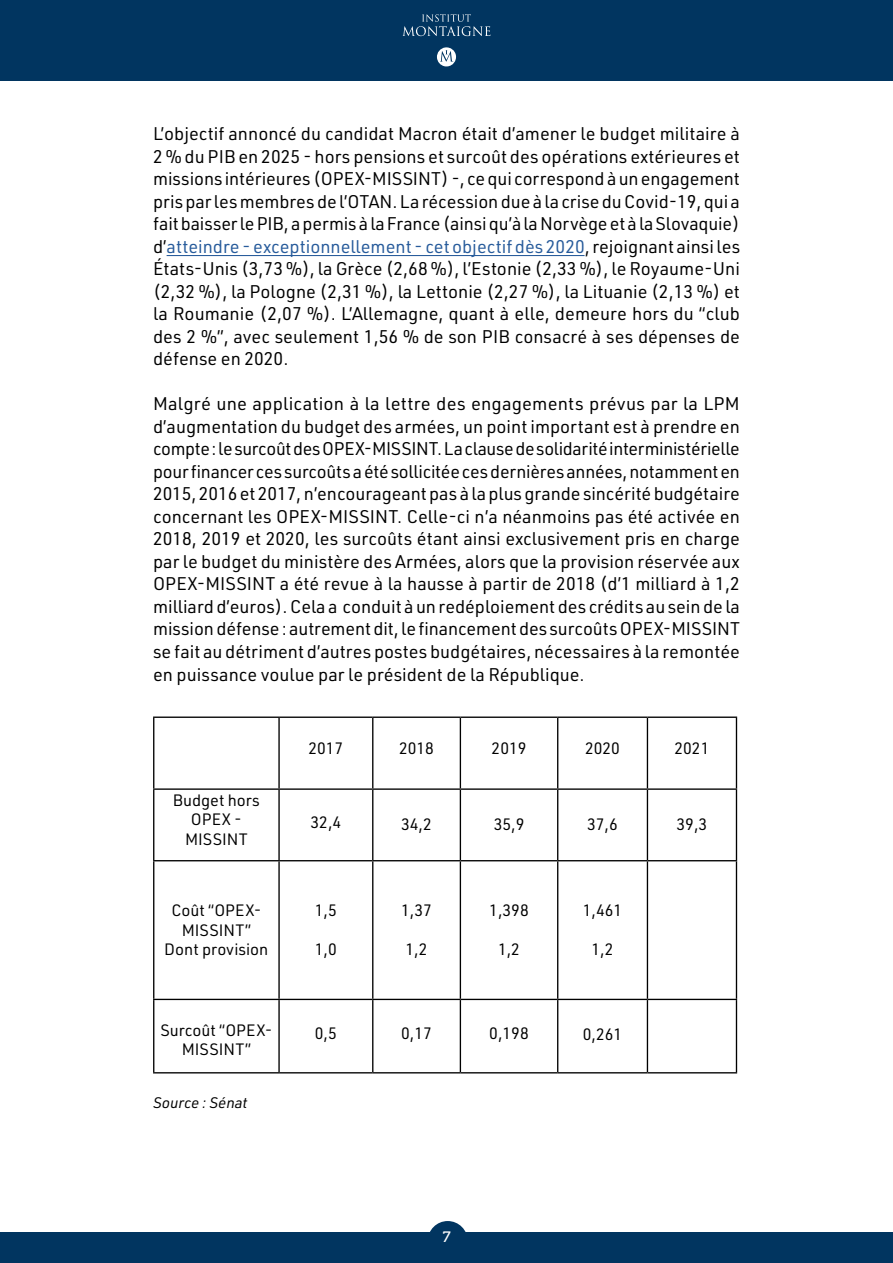
<style>
.page{position:relative;width:893px;height:1263px;background:#fff}
.page>*{position:absolute;margin:0;border:0;box-sizing:border-box;transform-origin:0 0}
.t1{font:18px/22.5px "URWDIN";color:#000;text-align:justify}
.t2{font:16.2px/19.4px "URWDIN";color:#000;text-align:center}
.t3{font:italic 15px "URWDIN";color:#000}
.t4{font:15px "Museo 500";color:#fff}
.s1{color:#275b9b}
</style>
<div class="page">
<div style="left:0;top:0;width:893px;height:81px;background:#013560"></div>
<svg style="left:403px;top:14px;width:87px;height:22px"></svg>
<svg style="left:437px;top:47px;width:19px;height:19px"></svg>
<div style="left:0;top:1232px;width:893px;height:31px;background:#013560"></div>
<div style="left:428px;top:1221px;width:40px;height:40px;background:#013560;border-radius:50%"></div>
<hr style="left:167px;top:255px;width:417px;height:1px;background:#275b9b">
<hr style="left:153px;top:716px;width:126px;height:2px;background:#000">
<hr style="left:153px;top:718px;width:1px;height:70px;background:#000">
<hr style="left:279px;top:716px;width:94px;height:2px;background:#000">
<hr style="left:278px;top:718px;width:2px;height:70px;background:#000">
<hr style="left:373px;top:716px;width:87px;height:2px;background:#000">
<hr style="left:372px;top:718px;width:1px;height:70px;background:#000">
<hr style="left:460px;top:716px;width:98px;height:2px;background:#000">
<hr style="left:460px;top:718px;width:1px;height:70px;background:#000">
<hr style="left:558px;top:716px;width:89px;height:2px;background:#000">
<hr style="left:557px;top:718px;width:1px;height:70px;background:#000">
<hr style="left:647px;top:716px;width:90px;height:2px;background:#000">
<hr style="left:647px;top:718px;width:1px;height:70px;background:#000">
<hr style="left:736px;top:718px;width:1px;height:70px;background:#000">
<hr style="left:153px;top:788px;width:126px;height:2px;background:#000">
<hr style="left:153px;top:790px;width:1px;height:70px;background:#000">
<hr style="left:279px;top:788px;width:94px;height:2px;background:#000">
<hr style="left:278px;top:790px;width:2px;height:70px;background:#000">
<hr style="left:373px;top:788px;width:87px;height:2px;background:#000">
<hr style="left:372px;top:790px;width:1px;height:70px;background:#000">
<hr style="left:460px;top:788px;width:98px;height:2px;background:#000">
<hr style="left:460px;top:790px;width:1px;height:70px;background:#000">
<hr style="left:558px;top:788px;width:89px;height:2px;background:#000">
<hr style="left:557px;top:790px;width:1px;height:70px;background:#000">
<hr style="left:647px;top:788px;width:90px;height:2px;background:#000">
<hr style="left:647px;top:790px;width:1px;height:70px;background:#000">
<hr style="left:736px;top:790px;width:1px;height:70px;background:#000">
<hr style="left:153px;top:860px;width:126px;height:1px;background:#000">
<hr style="left:153px;top:861px;width:1px;height:138px;background:#000">
<hr style="left:279px;top:860px;width:94px;height:1px;background:#000">
<hr style="left:278px;top:861px;width:2px;height:138px;background:#000">
<hr style="left:373px;top:860px;width:87px;height:1px;background:#000">
<hr style="left:372px;top:861px;width:1px;height:138px;background:#000">
<hr style="left:460px;top:860px;width:98px;height:1px;background:#000">
<hr style="left:460px;top:861px;width:1px;height:138px;background:#000">
<hr style="left:558px;top:860px;width:89px;height:1px;background:#000">
<hr style="left:557px;top:861px;width:1px;height:138px;background:#000">
<hr style="left:647px;top:860px;width:90px;height:1px;background:#000">
<hr style="left:647px;top:861px;width:1px;height:138px;background:#000">
<hr style="left:736px;top:861px;width:1px;height:138px;background:#000">
<hr style="left:153px;top:999px;width:126px;height:1px;background:#000">
<hr style="left:153px;top:1000px;width:1px;height:72px;background:#000">
<hr style="left:279px;top:999px;width:94px;height:1px;background:#000">
<hr style="left:278px;top:1000px;width:2px;height:72px;background:#000">
<hr style="left:373px;top:999px;width:87px;height:1px;background:#000">
<hr style="left:372px;top:1000px;width:1px;height:72px;background:#000">
<hr style="left:460px;top:999px;width:98px;height:1px;background:#000">
<hr style="left:460px;top:1000px;width:1px;height:72px;background:#000">
<hr style="left:558px;top:999px;width:89px;height:1px;background:#000">
<hr style="left:557px;top:1000px;width:1px;height:72px;background:#000">
<hr style="left:647px;top:999px;width:90px;height:1px;background:#000">
<hr style="left:647px;top:1000px;width:1px;height:72px;background:#000">
<hr style="left:736px;top:1000px;width:1px;height:72px;background:#000">
<hr style="left:153px;top:1072px;width:126px;height:1px;background:#000">
<hr style="left:279px;top:1072px;width:94px;height:1px;background:#000">
<hr style="left:373px;top:1072px;width:87px;height:1px;background:#000">
<hr style="left:460px;top:1072px;width:98px;height:1px;background:#000">
<hr style="left:558px;top:1072px;width:89px;height:1px;background:#000">
<hr style="left:647px;top:1072px;width:90px;height:1px;background:#000">
<p class="t1" style="left:153px;top:122px;width:589px">L’objectif annoncé du candidat Macron était d’amener le budget militaire à 2 % du PIB en 2025 - hors pensions et surcoût des opérations extérieures et missions intérieures (OPEX-MISSINT) -, ce qui correspond à un engagement pris par les membres de l’OTAN. La récession due à la crise du Covid-19, qui a fait baisser le PIB, a permis à la France (ainsi qu’à la Norvège et à la Slovaquie) d’<span class="s1">atteindre - exceptionnellement - cet objectif dès 2020</span>, rejoignant ainsi les États-Unis (3,73 %), la Grèce (2,68 %), l’Estonie (2,33 %), le Royaume-Uni (2,32 %), la Pologne (2,31 %), la Lettonie (2,27 %), la Lituanie (2,13 %) et la Roumanie (2,07 %). L’Allemagne, quant à elle, demeure hors du “club des 2 %”, avec seulement 1,56 % de son PIB consacré à ses dépenses de défense en 2020.</p>
<p class="t1" style="left:153px;top:392px;width:589px">Malgré une application à la lettre des engagements prévus par la LPM d’augmentation du budget des armées, un point important est à prendre en compte : le surcoût des OPEX-MISSINT. La clause de solidarité interministérielle pour financer ces surcoûts a été sollicitée ces dernières années, notamment en 2015, 2016 et 2017, n’encourageant pas à la plus grande sincérité budgétaire concernant les OPEX-MISSINT. Celle-ci n’a néanmoins pas été activée en 2018, 2019 et 2020, les surcoûts étant ainsi exclusivement pris en charge par le budget du ministère des Armées, alors que la provision réservée aux OPEX-MISSINT a été revue à la hausse à partir de 2018 (d’1 milliard à 1,2 milliard d’euros). Cela a conduit à un redéploiement des crédits au sein de la mission défense : autrement dit, le financement des surcoûts OPEX-MISSINT se fait au détriment d’autres postes budgétaires, nécessaires à la remontée en puissance voulue par le président de la République.</p>
<p class="t2" style="left:173px;top:790px;width:89px">Budget hors<br>OPEX -<br>MISSINT</p>
<p class="t2" style="left:308px;top:738px;width:36px">2017</p>
<p class="t2" style="left:399px;top:738px;width:36px">2018</p>
<p class="t2" style="left:492px;top:738px;width:36px">2019</p>
<p class="t2" style="left:585px;top:738px;width:36px">2020</p>
<p class="t2" style="left:674px;top:738px;width:36px">2021</p>
<p class="t2" style="left:311px;top:812px;width:32px">32,4</p>
<p class="t2" style="left:401px;top:814px;width:32px">34,2</p>
<p class="t2" style="left:494px;top:814px;width:32px">35,9</p>
<p class="t2" style="left:587px;top:814px;width:32px">37,6</p>
<p class="t2" style="left:677px;top:814px;width:32px">39,3</p>
<p class="t2" style="left:164px;top:900px;width:106px">Coût “OPEX-<br>MISSINT”<br>Dont provision</p>
<p class="t2" style="left:315px;top:900px;width:23px">1,5</p>
<p class="t2" style="left:315px;top:939px;width:23px">1,0</p>
<p class="t2" style="left:401px;top:900px;width:32px">1,37</p>
<p class="t2" style="left:406px;top:939px;width:23px">1,2</p>
<p class="t2" style="left:489px;top:900px;width:41px">1,398</p>
<p class="t2" style="left:498px;top:939px;width:23px">1,2</p>
<p class="t2" style="left:583px;top:900px;width:41px">1,461</p>
<p class="t2" style="left:591px;top:939px;width:23px">1,2</p>
<p class="t2" style="left:160px;top:1020px;width:114px">Surcoût “OPEX-<br>MISSINT”</p>
<p class="t2" style="left:315px;top:1023px;width:23px">0,5</p>
<p class="t2" style="left:401px;top:1023px;width:32px">0,17</p>
<p class="t2" style="left:489px;top:1023px;width:41px">0,198</p>
<p class="t2" style="left:583px;top:1024px;width:41px">0,261</p>
<p class="t3" style="left:153px;top:1093px;width:96px">Source : Sénat</p>
<p class="t4" style="left:443px;top:1228px;width:9px">7</p>
</div>
